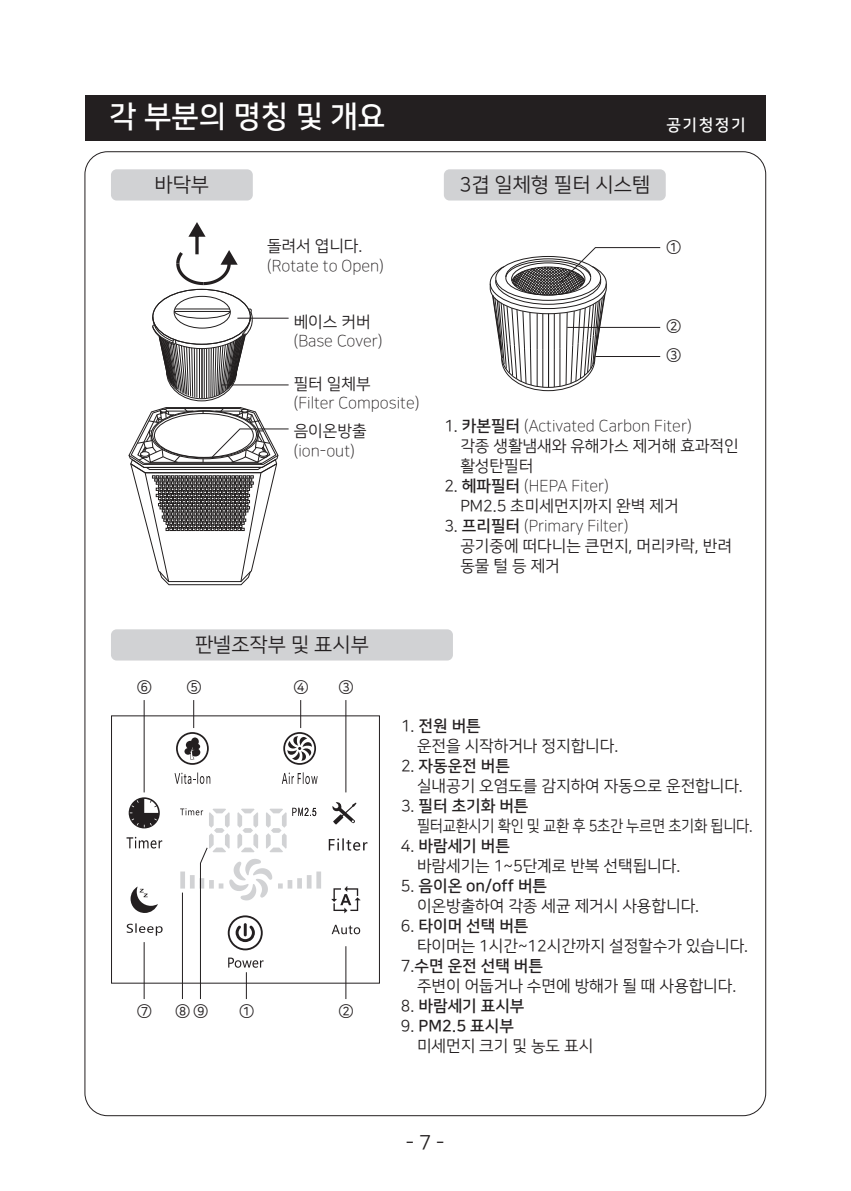
<style>
.page{position:relative;width:851px;height:1191px;background:#fff}
.page>*{position:absolute;margin:0;border:0;box-sizing:border-box;transform-origin:0 0}
.t1{font:30px "Nanum Square B";color:#fff}
.t2{font:20px "Nanum Square R";color:#231f20}
.t3{font:16px/20px "Nanum Square R";color:#231f20}
.t4{font:16px "Nanum Square L";color:#231f20}
.t5{font:16px "Nanum Square B";color:#231f20}
.t6{font:16px "Nanum Square R";color:#231f20;scale:.9 1}
.t7{font:16px "Nanum Square B";letter-spacing:.1em;color:#fff}
.s1{font-family:"Nanum Square R"}
.s2{font-family:"Nanum Square B"}
</style>
<div class="page">
<div style="left:85px;top:95px;width:680px;height:45px;background:#231f20"></div>
<div style="left:111px;top:169px;width:142px;height:31px;background:#d1d2d4;border-radius:6px"></div>
<div style="left:444px;top:169px;width:221px;height:31px;background:#d1d2d4;border-radius:6px"></div>
<div style="left:111px;top:629px;width:342px;height:31px;background:#d1d2d4;border-radius:6px"></div>
<hr style="left:222px;top:384px;width:66px;height:1px;background:#231f20">
<hr style="left:237px;top:318px;width:51px;height:1px;background:#231f20">
<svg style="left:176px;top:222px;width:62px;height:63px"></svg>
<svg style="left:489px;top:247px;width:172px;height:144px"></svg>
<div style="left:174px;top:296px;width:56px;height:32px;border:1px solid #211e1e;border-radius:50%"></div>
<svg style="left:152px;top:308px;width:104px;height:93px"></svg>
<svg style="left:128px;top:407px;width:161px;height:178px"></svg>
<div style="left:287px;top:880px;width:5px;height:8px;background:#d1d2d4"></div>
<div style="left:297px;top:878px;width:5px;height:10px;background:#d1d2d4"></div>
<hr style="left:307px;top:875px;width:4px;height:13px;background:#d1d2d4">
<div style="left:316px;top:871px;width:5px;height:17px;background:#d1d2d4"></div>
<hr style="left:144px;top:942px;width:1px;height:57px;background:#231f20">
<hr style="left:345px;top:946px;width:1px;height:53px;background:#231f20">
<hr style="left:345px;top:700px;width:1px;height:92px;background:#231f20">
<hr style="left:144px;top:700px;width:1px;height:92px;background:#231f20">
<div style="left:111px;top:715px;width:268px;height:268px;border:1px solid #231f20"></div>
<svg style="left:292px;top:807px;width:24px;height:9px"></svg>
<svg style="left:282px;top:772px;width:35px;height:12px"></svg>
<svg style="left:174px;top:772px;width:36px;height:12px"></svg>
<svg style="left:126px;top:836px;width:36px;height:12px"></svg>
<svg style="left:127px;top:923px;width:35px;height:12px"></svg>
<svg style="left:331px;top:924px;width:29px;height:10px"></svg>
<svg style="left:283px;top:700px;width:33px;height:65px"></svg>
<svg style="left:180px;top:808px;width:106px;height:191px"></svg>
<svg style="left:130px;top:886px;width:28px;height:27px"></svg>
<svg style="left:331px;top:886px;width:29px;height:27px"></svg>
<svg style="left:176px;top:700px;width:33px;height:65px"></svg>
<svg style="left:129px;top:797px;width:31px;height:31px"></svg>
<svg style="left:332px;top:802px;width:24px;height:22px"></svg>
<svg style="left:329px;top:838px;width:38px;height:12px"></svg>
<h1 class="t1" style="left:109px;top:101px;width:277px">각 부분의 명칭 및 개요</h1>
<p class="t2" style="left:154px;top:175px;width:56px">바닥부</p>
<p class="t2" style="left:459px;top:175px;width:192px">3겹 일체형 필터 시스템</p>
<p class="t7" style="left:666px;top:116px;width:81px">공기청정기</p>
<p class="t3" style="left:267px;top:236px;width:97px">돌려서 엽니다.</p>
<p class="t4" style="left:267px;top:259px;width:118px">(Rotate to Open)</p>
<p class="t3" style="left:294px;top:312px;width:78px">베이스 커버</p>
<p class="t4" style="left:294px;top:333px;width:90px">(Base Cover)</p>
<p class="t3" style="left:294px;top:374px;width:78px">필터 일체부</p>
<p class="t4" style="left:294px;top:396px;width:127px">(Filter Composite)</p>
<p class="t3" style="left:294px;top:422px;width:74px">음이온방출</p>
<p class="t4" style="left:294px;top:443px;width:63px">(ion-out)</p>
<p class="t2" style="left:195px;top:634px;width:175px">판넬조작부 및 표시부</p>
<p class="t3" style="left:137px;top:677px;width:16px">⑥</p>
<p class="t3" style="left:187px;top:677px;width:16px">⑤</p>
<p class="t3" style="left:293px;top:677px;width:16px">④</p>
<p class="t3" style="left:339px;top:677px;width:16px">③</p>
<p class="t3" style="left:666px;top:237px;width:16px">①</p>
<p class="t3" style="left:666px;top:312px;width:16px;line-height:29px">②<br>③</p>
<p class="t4" style="left:444px;top:419px;width:249px"><span class="s1">1.</span> <span class="s2">카본필터</span> (Activated Carbon Fiter)</p>
<p class="t3" style="left:460px;top:436px;width:280px">각종 생활냄새와 유해가스 제거해 효과적인 활성탄필터</p>
<p class="t4" style="left:444px;top:479px;width:166px"><span class="s1">2.</span> <span class="s2">헤파필터</span> (HEPA Fiter)</p>
<p class="t3" style="left:460px;top:496px;width:220px">PM2.5 초미세먼지까지 완벽 제거</p>
<p class="t4" style="left:444px;top:519px;width:185px"><span class="s1">3.</span> <span class="s2">프리필터</span> (Primary Filter)</p>
<p class="t3" style="left:460px;top:536px;width:273px">공기중에 떠다니는 큰먼지, 머리카락, 반려 동물 털 등 제거</p>
<p class="t3" style="left:137px;top:1000px;width:16px">⑦</p>
<p class="t3" style="left:239px;top:1000px;width:16px">①</p>
<p class="t3" style="left:339px;top:1000px;width:16px">②</p>
<p class="t3" style="left:175px;top:1000px;width:34px">⑧ ⑨</p>
<p class="t5" style="left:401px;top:718px;width:81px"><span class="s1">1.</span> 전원 버튼</p>
<p class="t3" style="left:417px;top:736px;width:203px">운전을 시작하거나 정지합니다.</p>
<p class="t5" style="left:401px;top:758px;width:110px"><span class="s1">2.</span> 자동운전 버튼</p>
<p class="t3" style="left:417px;top:776px;width:327px">실내공기 오염도를 감지하여 자동으로 운전합니다.</p>
<p class="t5" style="left:401px;top:798px;width:129px"><span class="s1">3.</span> 필터 초기화 버튼</p>
<p class="t6" style="left:417px;top:818px;width:374px">필터교환시기 확인 및 교환 후 5초간 누르면 초기화 됩니다.</p>
<p class="t5" style="left:401px;top:838px;width:110px"><span class="s1">4.</span> 바람세기 버튼</p>
<p class="t3" style="left:417px;top:856px;width:265px">바람세기는 1~5단계로 반복 선택됩니다.</p>
<p class="t5" style="left:401px;top:878px;width:148px"><span class="s1">5.</span> 음이온 on/off 버튼</p>
<p class="t3" style="left:417px;top:896px;width:283px">이온방출하여 각종 세균 제거시 사용합니다.</p>
<p class="t5" style="left:401px;top:918px;width:129px"><span class="s1">6.</span> 타이머 선택 버튼</p>
<p class="t3" style="left:417px;top:936px;width:332px">타이머는 1시간~12시간까지 설정할수가 있습니다.</p>
<p class="t5" style="left:401px;top:958px;width:143px"><span class="s1">7.</span>수면 운전 선택 버튼</p>
<p class="t3" style="left:417px;top:976px;width:321px">주변이 어둡거나 수면에 방해가 될 때 사용합니다.</p>
<p class="t5" style="left:401px;top:998px;width:125px"><span class="s1">8.</span> 바람세기 표시부</p>
<p class="t5" style="left:401px;top:1018px;width:114px"><span class="s1">9.</span> PM2.5 표시부</p>
<p class="t3" style="left:417px;top:1036px;width:178px">미세먼지 크기 및 농도 표시</p>
<p class="t2" style="left:406px;top:1133px;width:40px">- 7 -</p>
</div>
